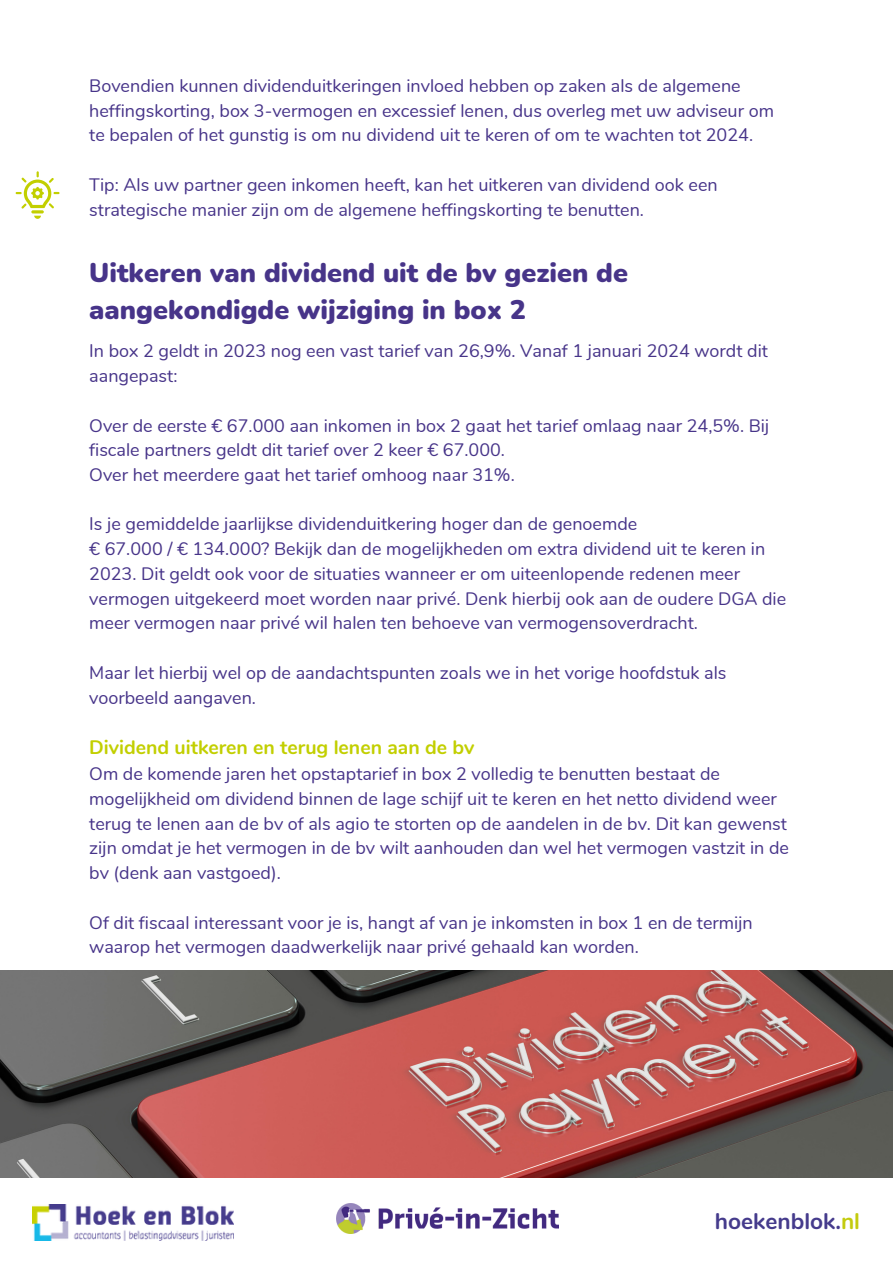
<style>
.page{position:relative;width:893px;height:1264px;background:#fff}
.page>*{position:absolute;margin:0;border:0;box-sizing:border-box;transform-origin:0 0}
.t1{font:900 27px/37px "Nunito";color:#473489}
.t2{font:700 22.65px "Nunito";color:#453b8c}
.t3{font:700 19.5px "Nunito";color:#c2cf00}
.t4{font:18px/24.8px "Nunito";color:#473489}
.s1{color:#c3cb0e}
</style>
<div class="page">
<img style="left:33px;top:1204px;width:201px;height:36px">
<img style="left:336px;top:1203px;width:222px;height:30px">
<svg style="left:16px;top:171px;width:44px;height:48px"></svg>
<img style="left:0;top:970px;width:892px;height:207px">
<p class="t4" style="left:89px;top:74px;width:686px">Bovendien kunnen dividenduitkeringen invloed hebben op zaken als de algemene heffingskorting, box 3-vermogen en excessief lenen, dus overleg met uw adviseur om te bepalen of het gunstig is om nu dividend uit te keren of om te wachten tot 2024.</p>
<p class="t4" style="left:89px;top:172px;width:630px">Tip: Als uw partner geen inkomen heeft, kan het uitkeren van dividend ook een strategische manier zijn om de algemene heffingskorting te benutten.</p>
<p class="t1" style="left:89px;top:254px;width:540px">Uitkeren van dividend uit de bv gezien de aangekondigde wijziging in box 2</p>
<p class="t4" style="left:89px;top:339px;width:680px">In box 2 geldt in 2023 nog een vast tarief van 26,9%. Vanaf 1 januari 2024 wordt dit aangepast:</p>
<p class="t4" style="left:89px;top:413px;width:676px">Over de eerste € 67.000 aan inkomen in box 2 gaat het tarief omlaag naar 24,5%. Bij fiscale partners geldt dit tarief over 2 keer € 67.000.</p>
<p class="t4" style="left:89px;top:462px;width:427px">Over het meerdere gaat het tarief omhoog naar 31%.</p>
<p class="t4" style="left:89px;top:512px;width:549px">Is je gemiddelde jaarlijkse dividenduitkering hoger dan de genoemde</p>
<p class="t4" style="left:89px;top:537px;width:698px">€ 67.000 / € 134.000? Bekijk dan de mogelijkheden om extra dividend uit te keren in 2023. Dit geldt ook voor de situaties wanneer er om uiteenlopende redenen meer vermogen uitgekeerd moet worden naar privé. Denk hierbij ook aan de oudere DGA die meer vermogen naar privé wil halen ten behoeve van vermogensoverdracht.</p>
<p class="t4" style="left:89px;top:660px;width:638px">Maar let hierbij wel op de aandachtspunten zoals we in het vorige hoofdstuk als voorbeeld aangaven.</p>
<p class="t3" style="left:89px;top:734px;width:386px">Dividend uitkeren en terug lenen aan de bv</p>
<p class="t4" style="left:89px;top:761px;width:701px">Om de komende jaren het opstaptarief in box 2 volledig te benutten bestaat de mogelijkheid om dividend binnen de lage schijf uit te keren en het netto dividend weer terug te lenen aan de bv of als agio te storten op de aandelen in de bv. Dit kan gewenst zijn omdat je het vermogen in de bv wilt aanhouden dan wel het vermogen vastzit in de bv (denk aan vastgoed).</p>
<p class="t4" style="left:89px;top:910px;width:665px">Of dit fiscaal interessant voor je is, hangt af van je inkomsten in box 1 en de termijn waarop het vermogen daadwerkelijk naar privé gehaald kan worden.</p>
<p class="t2" style="left:715px;top:1205px;width:146px">hoekenblok.<span class="s1">nl</span></p>
</div>
